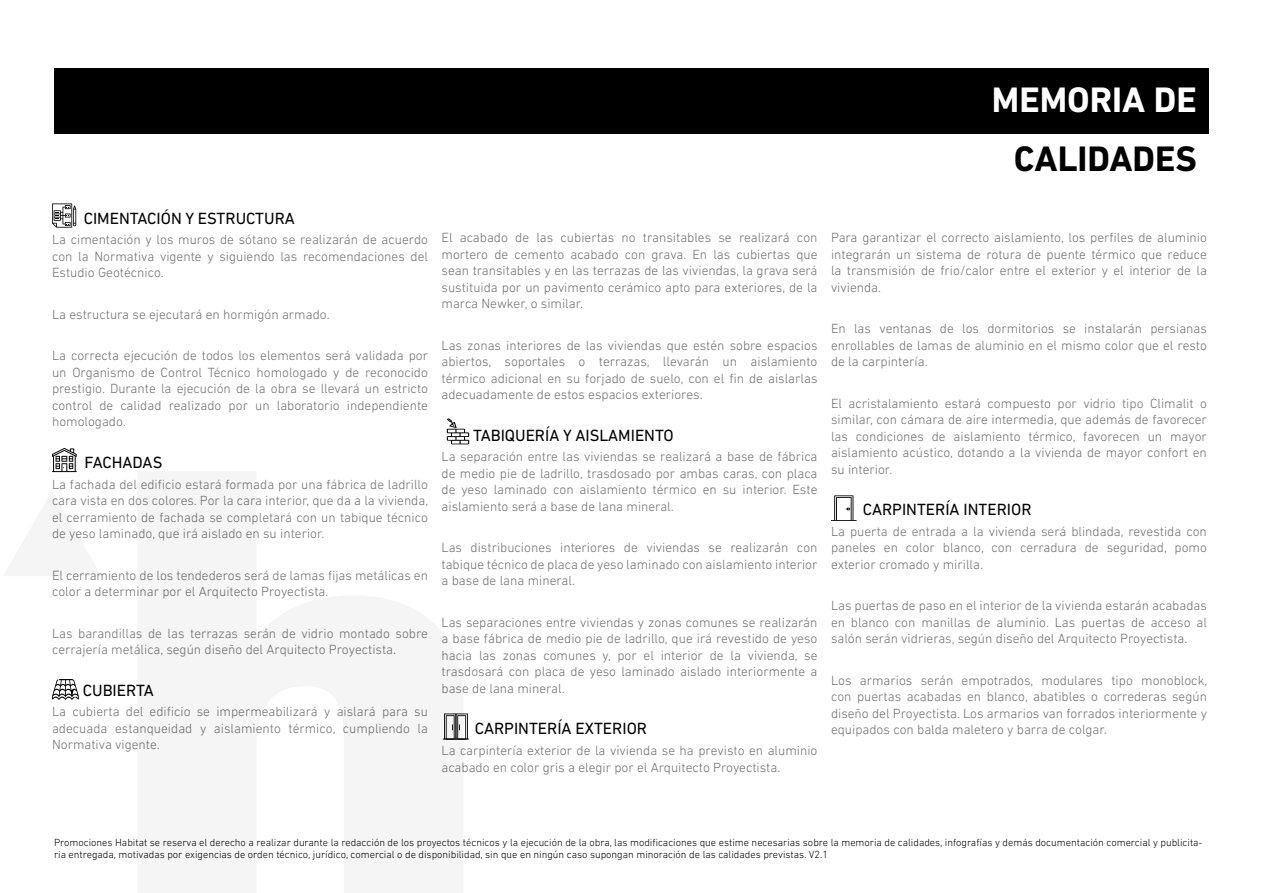
<style>
.page{position:relative;width:1263px;height:893px;background:#fff}
.page>*{position:absolute;margin:0;border:0;box-sizing:border-box;transform-origin:0 0}
.t1{font:700 36px "DIN Next LT Pro";color:#fff}
.t2{font:700 36px "DIN Next LT Pro";color:#000}
.t3{font:16.5px "DIN Next LT Pro";color:#000}
.t4{font:300 13.5px/16.5px "DIN Next LT Pro";color:#706f6f;text-align:justify}
.t5{font:300 10.5px/12.6px "DIN Next LT Pro";color:#000}
</style>
<div class="page">
<svg style="left:52px;top:448px;width:25px;height:24px"></svg>
<svg style="left:52px;top:679px;width:27px;height:21px"></svg>
<svg style="left:831px;top:495px;width:26px;height:26px"></svg>
<svg style="left:52px;top:203px;width:24px;height:25px"></svg>
<svg style="left:447px;top:418px;width:22px;height:26px"></svg>
<svg style="left:463px;top:713px;width:6px;height:27px"></svg>
<div style="left:54px;top:68px;width:1155px;height:65px;background:#000"></div>
<h1 class="t1" style="left:992px;top:79px;width:207px">MEMORIA DE</h1>
<h1 class="t2" style="left:1014px;top:137px;width:185px">CALIDADES</h1>
<p class="t3" style="left:84px;top:208px;width:213px">CIMENTACIÓN Y ESTRUCTURA</p>
<p class="t4" style="left:52px;top:231px;width:377px">La cimentación y los muros de sótano se realizarán de acuerdo con la Normativa vigente y siguiendo las recomendaciones del Estudio Geotécnico.</p>
<p class="t4" style="left:52px;top:306px;width:279px">La estructura se ejecutará en hormigón armado.</p>
<p class="t4" style="left:52px;top:347px;width:377px">La correcta ejecución de todos los elementos será validada por un Organismo de Control Técnico homologado y de reconocido prestigio. Durante la ejecución de la obra se llevará un estricto control de calidad realizado por un laboratorio independiente homologado.</p>
<p class="t3" style="left:85px;top:453px;width:79px">FACHADAS</p>
<p class="t4" style="left:52px;top:476px;width:378px">La fachada del edificio estará formada por una fábrica de ladrillo cara vista en dos colores. Por la cara interior, que da a la vivienda, el cerramiento de fachada se completará con un tabique técnico de yeso laminado, que irá aislado en su interior.</p>
<p class="t4" style="left:52px;top:567px;width:377px">El cerramiento de los tendederos será de lamas fijas metálicas en color a determinar por el Arquitecto Proyectista.</p>
<p class="t4" style="left:52px;top:625px;width:377px">Las barandillas de las terrazas serán de vidrio montado sobre cerrajería metálica, según diseño del Arquitecto Proyectista.</p>
<p class="t3" style="left:83px;top:680px;width:73px">CUBIERTA</p>
<p class="t4" style="left:52px;top:703px;width:377px">La cubierta del edificio se impermeabilizará y aislará para su adecuada estanqueidad y aislamiento térmico, cumpliendo la Normativa vigente.</p>
<p class="t4" style="left:441px;top:229px;width:377px">El acabado de las cubiertas no transitables se realizará con mortero de cemento acabado con grava. En las cubiertas que sean transitables y en las terrazas de las viviendas, la grava será sustituida por un pavimento cerámico apto para exteriores, de la marca Newker, o similar.</p>
<p class="t4" style="left:441px;top:337px;width:377px">Las zonas interiores de las viviendas que estén sobre espacios abiertos, soportales o terrazas, llevarán un aislamiento térmico adicional en su forjado de suelo, con el fin de aislarlas adecuadamente de estos espacios exteriores.</p>
<p class="t3" style="left:473px;top:425px;width:202px">TABIQUERÍA Y AISLAMIENTO</p>
<p class="t4" style="left:441px;top:448px;width:377px">La separación entre las viviendas se realizará a base de fábrica de medio pie de ladrillo, trasdosado por ambas caras, con placa de yeso laminado con aislamiento térmico en su interior. Este aislamiento será a base de lana mineral.</p>
<p class="t4" style="left:441px;top:539px;width:377px">Las distribuciones interiores de viviendas se realizarán con tabique técnico de placa de yeso laminado con aislamiento interior a base de lana mineral.</p>
<p class="t4" style="left:441px;top:614px;width:377px">Las separaciones entre viviendas y zonas comunes se realizarán a base fábrica de medio pie de ladrillo, que irá revestido de yeso hacia las zonas comunes y, por el interior de la vivienda, se trasdosará con placa de yeso laminado aislado interiormente a base de lana mineral.</p>
<p class="t3" style="left:475px;top:719px;width:174px">CARPINTERÍA EXTERIOR</p>
<p class="t4" style="left:441px;top:742px;width:377px">La carpintería exterior de la vivienda se ha previsto en aluminio acabado en color gris a elegir por el Arquitecto Proyectista.</p>
<p class="t4" style="left:831px;top:229px;width:377px">Para garantizar el correcto aislamiento, los perfiles de aluminio integrarán un sistema de rotura de puente térmico que reduce la transmisión de frio/calor entre el exterior y el interior de la vivienda.</p>
<p class="t4" style="left:831px;top:320px;width:377px">En las ventanas de los dormitorios se instalarán persianas enrollables de lamas de aluminio en el mismo color que el resto de la carpintería.</p>
<p class="t4" style="left:831px;top:395px;width:377px">El acristalamiento estará compuesto por vidrio tipo Climalit o similar, con cámara de aire intermedia, que además de favorecer las condiciones de aislamiento térmico, favorecen un mayor aislamiento acústico, dotando a la vivienda de mayor confort en su interior.</p>
<p class="t3" style="left:863px;top:500px;width:170px">CARPINTERÍA INTERIOR</p>
<p class="t4" style="left:831px;top:523px;width:377px">La puerta de entrada a la vivienda será blindada, revestida con paneles en color blanco, con cerradura de seguridad, pomo exterior cromado y mirilla.</p>
<p class="t4" style="left:831px;top:597px;width:377px">Las puertas de paso en el interior de la vivienda estarán acabadas en blanco con manillas de aluminio. Las puertas de acceso al salón serán vidrieras, según diseño del Arquitecto Proyectista.</p>
<p class="t4" style="left:831px;top:672px;width:378px">Los armarios serán empotrados, modulares tipo monoblock, con puertas acabadas en blanco, abatibles o correderas según diseño del Proyectista. Los armarios van forrados interiormente y equipados con balda maletero y barra de colgar.</p>
<p class="t5" style="left:54px;top:836px;width:1150px">Promociones Habitat se reserva el derecho a realizar durante la redacción de los proyectos técnicos y la ejecución de la obra, las modificaciones que estime necesarias sobre la memoria de calidades, infografías y demás documentación comercial y publicita&shy;ria entregada, motivadas por exigencias de orden técnico, jurídico, comercial o de disponibilidad, sin que en ningún caso supongan minoración de las calidades previstas. V2.1</p>
</div>
